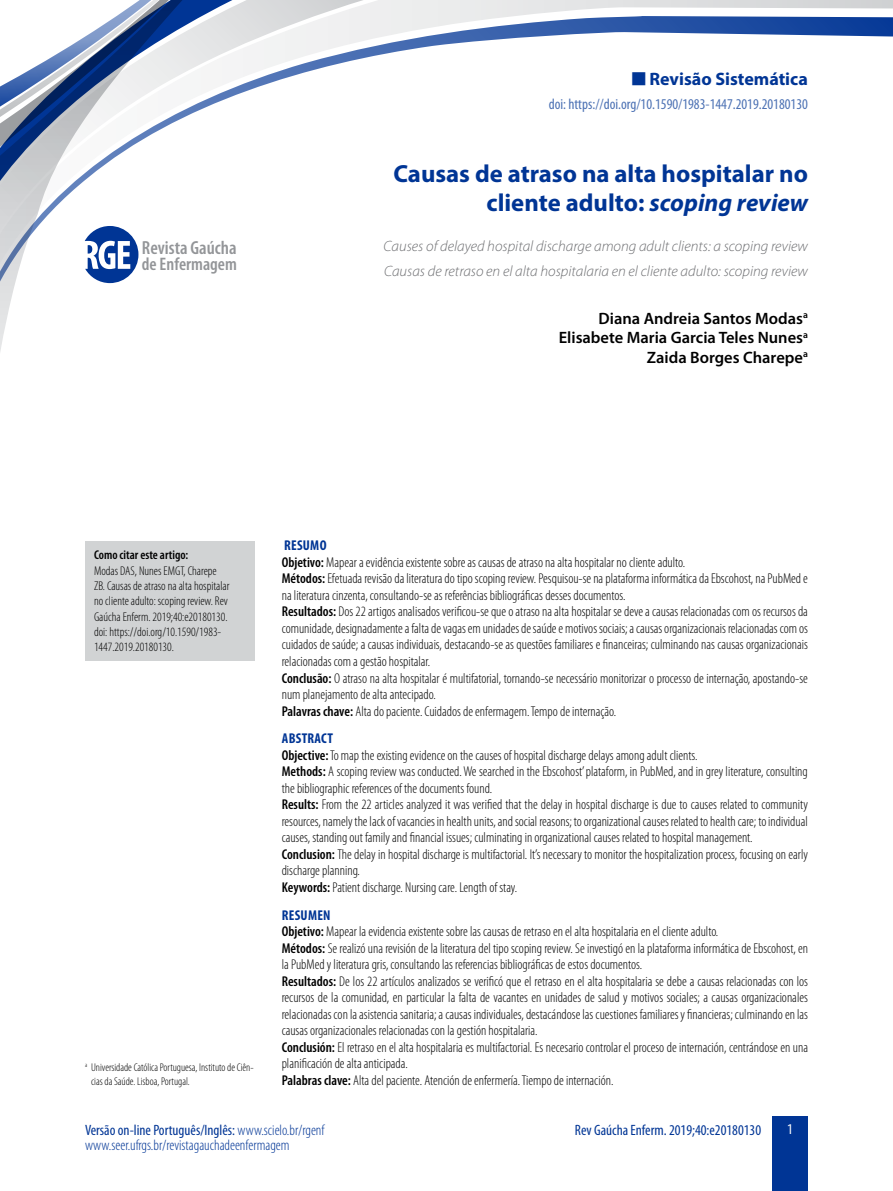
<style>
.page{position:relative;width:893px;height:1191px;background:#fff}
.page>*{position:absolute;margin:0;border:0;box-sizing:border-box;transform-origin:0 0}
.t1{font:700 24.75px/29.7px "Myriad Pro";color:#003595;text-align:right}
.t2{font:600 condensed 19.05px "Myriad Pro";color:#939598}
.t3{font:600 condensed 18.15px "Myriad Pro";color:#939598}
.t4{font:700 18px "Myriad Pro";color:#003595}
.t5{font:600 16.5px/19.5px "Myriad Pro";color:#000;text-align:right}
.t6{font:italic 300 15px/25px "Myriad Pro";color:#6d6e71}
.t7{font:300 condensed 15px/15px "Myriad Pro";color:#003595}
.t8{font:condensed 15px "Myriad Pro";color:#4d72b4}
.t9{font:condensed 15px "Myriad Pro";color:#003595}
.t10{font:condensed 15px "Myriad Pro";color:#fff}
.t11{font:300 condensed 14.25px/16.5px "Myriad Pro";color:#000}
.t12{font:300 condensed 12.75px/15.3px "Myriad Pro";color:#000}
.t13{font:600 condensed 12.75px "Myriad Pro";color:#000}
.t14{font:300 condensed 11.25px/13.5px "Myriad Pro";color:#000}
.s1{font-style:italic}
.s2{font-weight:700;color:#003595}
.s3{font-weight:600}
.s4{font-weight:400}
</style>
<div class="page">
<svg style="left:202px;top:0;width:691px;height:109px"></svg>
<svg style="left:0;top:0;width:202px;height:352px"></svg>
<svg style="left:85px;top:226px;width:53px;height:57px"></svg>
<div style="left:772px;top:1116px;width:36px;height:75px;background:#003595"></div>
<div style="left:85px;top:541px;width:169px;height:119px;background:#d1d3d4"></div>
<svg style="left:632px;top:72px;width:13px;height:13px"></svg>
<h2 class="t2" style="left:142px;top:237px;width:96px">Revista Gaúcha</h2>
<p class="t3" style="left:142px;top:254px;width:96px">de Enfermagem</p>
<p class="t4" style="left:649px;top:67px;width:160px">Revisão Sistemática</p>
<p class="t8" style="left:549px;top:96px;width:261px">doi: https://doi.org/10.1590/1983-1447.2019.20180130</p>
<h1 class="t1" style="left:393px;top:158px;width:416px">Causas de atraso na alta hospitalar no cliente adulto: <span class="s1">scoping review</span></h1>
<p class="t6" style="left:384px;top:234px;width:426px">Causes of delayed hospital discharge among adult clients: a scoping review<br>Causas de retraso en el alta hospitalaria en el cliente adulto: scoping review</p>
<p class="t5" style="left:559px;top:309px;width:251px">Diana Andreia Santos Modas<sup>a<br></sup>Elisabete Maria Garcia Teles Nunes<sup>a<br></sup>Zaida Borges Charepe<sup>a</sup></p>
<p class="t13" style="left:94px;top:548px;width:96px">Como citar este artigo:</p>
<p class="t12" style="left:94px;top:563px;width:137px">Modas DAS, Nunes EMGT, Charepe ZB. Causas de atraso na alta hospitalar no cliente adulto: scoping review. Rev Gaúcha Enferm. 2019;40:e20180130. doi: https://doi.org/10.1590/1983- 1447.2019.20180130.</p>
<p class="t14" style="left:91px;top:1061px;width:164px;text-indent:-6px"><sup>a</sup> Universidade Católica Portuguesa, Instituto de Ciên&shy;cias da Saúde. Lisboa, Portugal.</p>
<p class="t11" style="left:282px;top:538px;width:528px"><span class="s2">RESUMO<br></span><span class="s3">Objetivo:</span> Mapear a evidência existente sobre as causas de atraso na alta hospitalar no cliente adulto.<br><span class="s3">Métodos:</span> Efetuada revisão da literatura do tipo scoping review. Pesquisou-se na plataforma informática da Ebscohost, na PubMed e na literatura cinzenta, consultando-se as referências bibliográficas desses documentos.<br><span class="s3">Resultados:</span> Dos 22 artigos analisados verificou-se que o atraso na alta hospitalar se deve a causas relacionadas com os recursos da comunidade, designadamente a falta de vagas em unidades de saúde e motivos sociais; a causas organizacionais relacionadas com os cuidados de saúde; a causas individuais, destacando-se as questões familiares e financeiras; culminando nas causas organizacionais relacionadas com a gestão hospitalar.<br><span class="s3">Conclusão:</span> O atraso na alta hospitalar é multifatorial, tornando-se necessário monitorizar o processo de internação, apostando-se num planejamento de alta antecipado.<br><span class="s3">Palavras chave:</span> Alta do paciente. Cuidados de enfermagem. Tempo de internação.</p>
<p class="t11" style="left:282px;top:730px;width:528px"><span class="s2">ABSTRACT<br></span><span class="s3">Objective:</span> To map the existing evidence on the causes of hospital discharge delays among adult clients.<br><span class="s3">Methods:</span> A scoping review was conducted. We searched in the Ebscohost’ plataform, in PubMed, and in grey literature, consulting the bibliographic references of the documents found.<br><span class="s3">Results:</span> From the 22 articles analyzed it was verified that the delay in hospital discharge is due to causes related to community resources, namely the lack of vacancies in health units, and social reasons; to organizational causes related to health care; to individual causes, standing out family and financial issues; culminating in organizational causes related to hospital management.<br><span class="s3">Conclusion:</span> The delay in hospital discharge is multifactorial. It’s necessary to monitor the hospitalization process, focusing on early discharge planning.<br><span class="s3">Keywords:</span> Patient discharge. Nursing care. Length of stay.</p>
<p class="t11" style="left:282px;top:907px;width:528px"><span class="s2">RESUMEN<br></span><span class="s3">Objetivo:</span> Mapear la evidencia existente sobre las causas de retraso en el alta hospitalaria en el cliente adulto.<br><span class="s3">Métodos:</span> Se realizó una revisión de la literatura del tipo scoping review. Se investigó en la plataforma informática de Ebscohost, en la PubMed y literatura gris, consultando las referencias bibliográficas de estos documentos.<br><span class="s3">Resultados:</span> De los 22 artículos analizados se verificó que el retraso en el alta hospitalaria se debe a causas relacionadas con los recursos de la comunidad, en particular la falta de vacantes en unidades de salud y motivos sociales; a causas organizacionales relacionadas con la asistencia sanitaria; a causas individuales, destacándose las cuestiones familiares y financieras; culminando en las causas organizacionales relacionadas con la gestión hospitalaria.<br><span class="s3">Conclusión:</span> El retraso en el alta hospitalaria es multifactorial. Es necesario controlar el proceso de internación, centrándose en una planificación de alta anticipada.<br><span class="s3">Palabras clave:</span> Alta del paciente. Atención de enfermería. Tiempo de internación.</p>
<p class="t7" style="left:85px;top:1123px;width:241px"><span class="s4">Versão on-line Português/Inglês:</span> www.scielo.br/rgenf www.seer.ufrgs.br/revistagauchadeenfermagem</p>
<p class="t9" style="left:575px;top:1122px;width:188px">Rev Gaúcha Enferm. 2019;40:e20180130</p>
<p class="t10" style="left:787px;top:1121px;width:7px">1</p>
</div>
